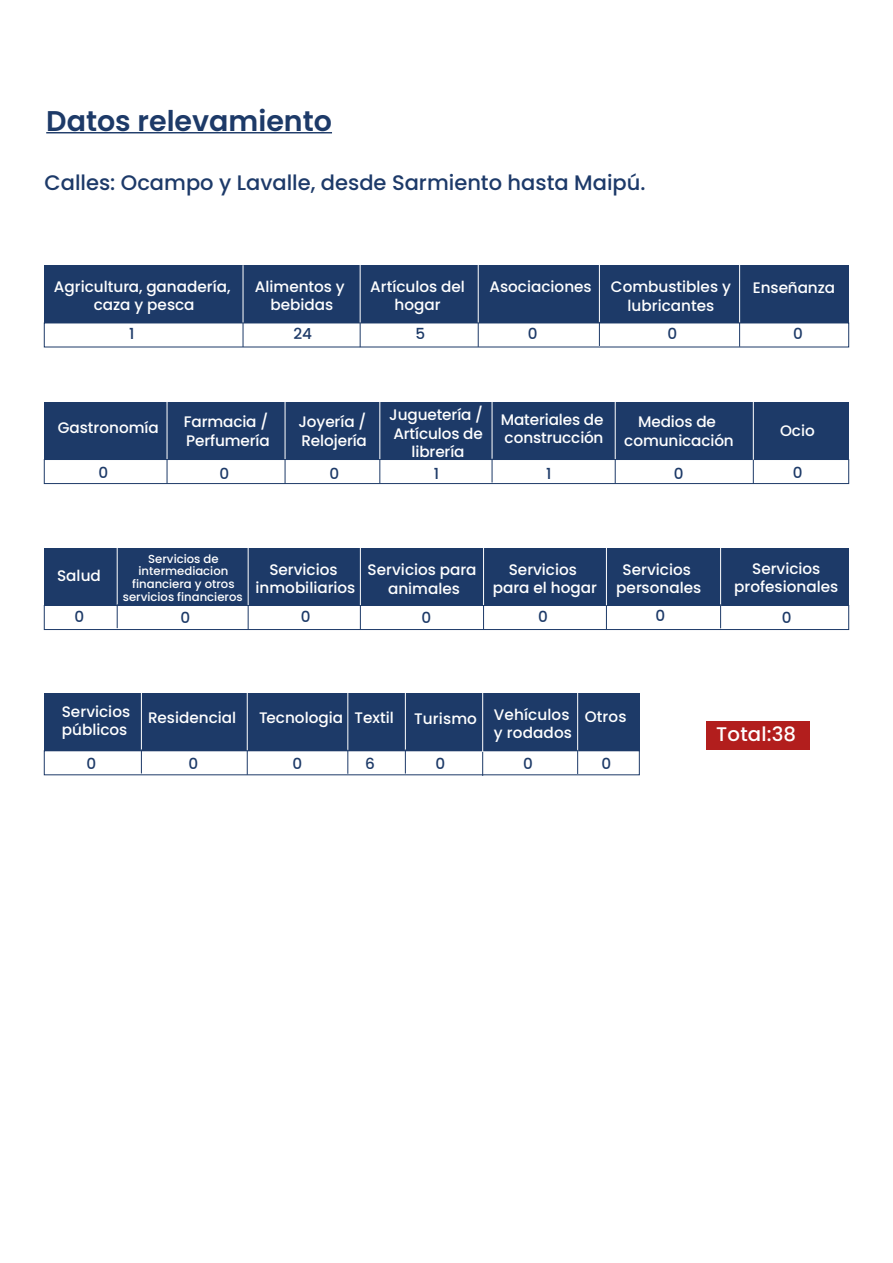
<style>
.page{position:relative;width:893px;height:1263px;background:#fff}
.page>*{position:absolute;margin:0;border:0;box-sizing:border-box;transform-origin:0 0}
.t1{font:600 28.5px "Poppins";color:#1d3a68}
.t2{font:500 21px "Poppins";color:#1d3a69}
.t3{font:500 19.65px "Poppins";letter-spacing:.01em;color:#fff}
.t4{font:500 15.3px/18.3px "Poppins";color:#fff;text-align:center}
.t5{font:500 15.3px "Poppins";color:#1d3a68}
.t6{font:500 11.7px/12.6px "Poppins";color:#fff;text-align:center}
</style>
<div class="page">
<div style="left:44px;top:265px;width:805px;height:58px;background:#1d3a68"></div>
<hr style="left:243px;top:265px;width:1px;height:74px;background:#fff">
<hr style="left:360px;top:259px;width:1px;height:73px;background:#fff">
<hr style="left:478px;top:259px;width:1px;height:73px;background:#fff">
<hr style="left:599px;top:257px;width:1px;height:74px;background:#fff">
<hr style="left:739px;top:254px;width:1px;height:74px;background:#fff">
<div style="left:44px;top:322px;width:805px;height:25px;border:1px solid #1d3a68"></div>
<svg style="left:243px;top:323px;width:1px;height:24px"></svg>
<svg style="left:360px;top:323px;width:1px;height:24px"></svg>
<svg style="left:478px;top:323px;width:1px;height:24px"></svg>
<svg style="left:599px;top:322px;width:1px;height:24px"></svg>
<svg style="left:739px;top:323px;width:1px;height:24px"></svg>
<div style="left:44px;top:402px;width:805px;height:57px;background:#1d3a68"></div>
<hr style="left:167px;top:402px;width:1px;height:73px;background:#fff">
<hr style="left:285px;top:395px;width:1px;height:73px;background:#fff">
<hr style="left:379px;top:395px;width:1px;height:73px;background:#fff">
<hr style="left:492px;top:394px;width:1px;height:73px;background:#fff">
<hr style="left:615px;top:391px;width:1px;height:73px;background:#fff">
<div style="left:44px;top:459px;width:805px;height:25px;border:1px solid #1d3a68"></div>
<svg style="left:167px;top:459px;width:1px;height:25px"></svg>
<svg style="left:285px;top:460px;width:1px;height:24px"></svg>
<svg style="left:379px;top:459px;width:1px;height:24px"></svg>
<svg style="left:492px;top:458px;width:1px;height:24px"></svg>
<svg style="left:615px;top:459px;width:1px;height:24px"></svg>
<hr style="left:753px;top:391px;width:1px;height:73px;background:#fff">
<svg style="left:753px;top:460px;width:1px;height:24px"></svg>
<div style="left:44px;top:548px;width:805px;height:57px;background:#1d3a68"></div>
<hr style="left:117px;top:539px;width:1px;height:74px;background:#fff">
<hr style="left:248px;top:541px;width:1px;height:73px;background:#fff">
<hr style="left:360px;top:541px;width:1px;height:73px;background:#fff">
<hr style="left:483px;top:537px;width:1px;height:73px;background:#fff">
<div style="left:44px;top:605px;width:805px;height:25px;border:1px solid #1d3a68"></div>
<svg style="left:117px;top:604px;width:1px;height:24px"></svg>
<svg style="left:248px;top:605px;width:1px;height:24px"></svg>
<svg style="left:360px;top:605px;width:1px;height:24px"></svg>
<svg style="left:483px;top:605px;width:1px;height:24px"></svg>
<hr style="left:606px;top:536px;width:1px;height:74px;background:#fff">
<svg style="left:606px;top:605px;width:1px;height:24px"></svg>
<hr style="left:720px;top:536px;width:1px;height:73px;background:#fff">
<svg style="left:720px;top:604px;width:1px;height:24px"></svg>
<div style="left:44px;top:693px;width:595px;height:58px;background:#1d3a68"></div>
<hr style="left:141px;top:685px;width:1px;height:73px;background:#fff">
<hr style="left:247px;top:686px;width:1px;height:74px;background:#fff">
<hr style="left:347px;top:685px;width:1px;height:74px;background:#fff">
<hr style="left:405px;top:681px;width:1px;height:73px;background:#fff">
<div style="left:44px;top:750px;width:596px;height:25px;border:1px solid #1d3a68"></div>
<svg style="left:141px;top:749px;width:1px;height:24px"></svg>
<svg style="left:247px;top:751px;width:1px;height:24px"></svg>
<svg style="left:347px;top:750px;width:1px;height:24px"></svg>
<svg style="left:405px;top:749px;width:1px;height:24px"></svg>
<hr style="left:482px;top:683px;width:1px;height:74px;background:#fff">
<svg style="left:482px;top:752px;width:1px;height:24px"></svg>
<hr style="left:577px;top:681px;width:1px;height:74px;background:#fff">
<svg style="left:577px;top:750px;width:1px;height:24px"></svg>
<div style="left:707px;top:721px;width:103px;height:28px;background:#b21e1d"></div>
<hr style="left:46px;top:132px;width:286px;height:1px;background:#1d3a68">
<h1 class="t1" style="left:46px;top:104px;width:287px">Datos relevamiento</h1>
<h2 class="t2" style="left:45px;top:171px;width:602px">Calles: Ocampo y Lavalle, desde Sarmiento hasta Maipú.</h2>
<p class="t4" style="left:54px;top:278px;width:178px">Agricultura, ganadería, caza y pesca</p>
<p class="t5" style="left:129px;top:324px;width:7px">1</p>
<p class="t4" style="left:255px;top:278px;width:91px">Alimentos y bebidas</p>
<p class="t5" style="left:293px;top:324px;width:20px">24</p>
<p class="t4" style="left:370px;top:278px;width:96px">Artículos del hogar</p>
<p class="t5" style="left:416px;top:324px;width:11px">5</p>
<p class="t4" style="left:489px;top:278px;width:104px">Asociaciones</p>
<p class="t5" style="left:528px;top:324px;width:11px">0</p>
<p class="t4" style="left:611px;top:278px;width:122px">Combustibles y lubricantes</p>
<p class="t5" style="left:668px;top:324px;width:11px">0</p>
<p class="t4" style="left:753px;top:279px;width:84px">Enseñanza</p>
<p class="t5" style="left:793px;top:324px;width:11px">0</p>
<p class="t4" style="left:58px;top:418px;width:103px">Gastronomía</p>
<p class="t5" style="left:98px;top:464px;width:11px">0</p>
<p class="t4" style="left:184px;top:413px;width:87px;text-align:left">Farmacia /<br>Perfumería</p>
<p class="t5" style="left:219px;top:464px;width:11px">0</p>
<p class="t4" style="left:298px;top:413px;width:70px;text-align:left">Joyería /<br>Relojería</p>
<p class="t5" style="left:329px;top:464px;width:11px">0</p>
<p class="t4" style="left:389px;top:406px;width:95px">Juguetería /<br>Artículos de librería</p>
<p class="t5" style="left:434px;top:464px;width:7px">1</p>
<p class="t4" style="left:501px;top:410px;width:104px;text-align:left">Materiales de construcción</p>
<p class="t5" style="left:546px;top:464px;width:7px">1</p>
<p class="t4" style="left:624px;top:413px;width:111px">Medios de comunicación</p>
<p class="t5" style="left:674px;top:464px;width:11px">0</p>
<p class="t5" style="left:793px;top:464px;width:11px">0</p>
<p class="t4" style="left:780px;top:421px;width:36px">Ocio</p>
<p class="t6" style="left:123px;top:552px;width:121px">Servicios de intermediacion financiera y otros servicios financieros</p>
<p class="t4" style="left:734px;top:559px;width:106px">Servicios profesionales</p>
<p class="t4" style="left:493px;top:560px;width:106px">Servicios para el hogar</p>
<p class="t5" style="left:538px;top:608px;width:11px">0</p>
<p class="t4" style="left:256px;top:561px;width:101px">Servicios inmobiliarios</p>
<p class="t5" style="left:301px;top:608px;width:11px">0</p>
<p class="t4" style="left:616px;top:561px;width:86px">Servicios personales</p>
<p class="t5" style="left:655px;top:607px;width:11px">0</p>
<p class="t5" style="left:782px;top:609px;width:11px">0</p>
<p class="t4" style="left:368px;top:561px;width:110px">Servicios para animales</p>
<p class="t5" style="left:421px;top:609px;width:11px">0</p>
<p class="t4" style="left:57px;top:566px;width:45px">Salud</p>
<p class="t5" style="left:75px;top:608px;width:11px">0</p>
<p class="t5" style="left:180px;top:609px;width:11px">0</p>
<p class="t4" style="left:62px;top:702px;width:70px;text-align:left">Servicios públicos</p>
<p class="t5" style="left:86px;top:755px;width:11px">0</p>
<p class="t4" style="left:148px;top:709px;width:90px">Residencial</p>
<p class="t5" style="left:188px;top:755px;width:11px">0</p>
<p class="t4" style="left:259px;top:709px;width:85px">Tecnologia</p>
<p class="t5" style="left:292px;top:755px;width:11px">0</p>
<p class="t4" style="left:354px;top:709px;width:41px">Textil</p>
<p class="t4" style="left:414px;top:706px;width:159px;text-align:right">Turismo Vehículos y rodados</p>
<p class="t4" style="left:585px;top:707px;width:43px">Otros</p>
<p class="t5" style="left:365px;top:755px;width:11px">6</p>
<p class="t5" style="left:435px;top:755px;width:11px">0</p>
<p class="t5" style="left:523px;top:755px;width:11px">0</p>
<p class="t5" style="left:601px;top:755px;width:11px">0</p>
<p class="t3" style="left:716px;top:723px;width:81px">Total:38</p>
</div>
